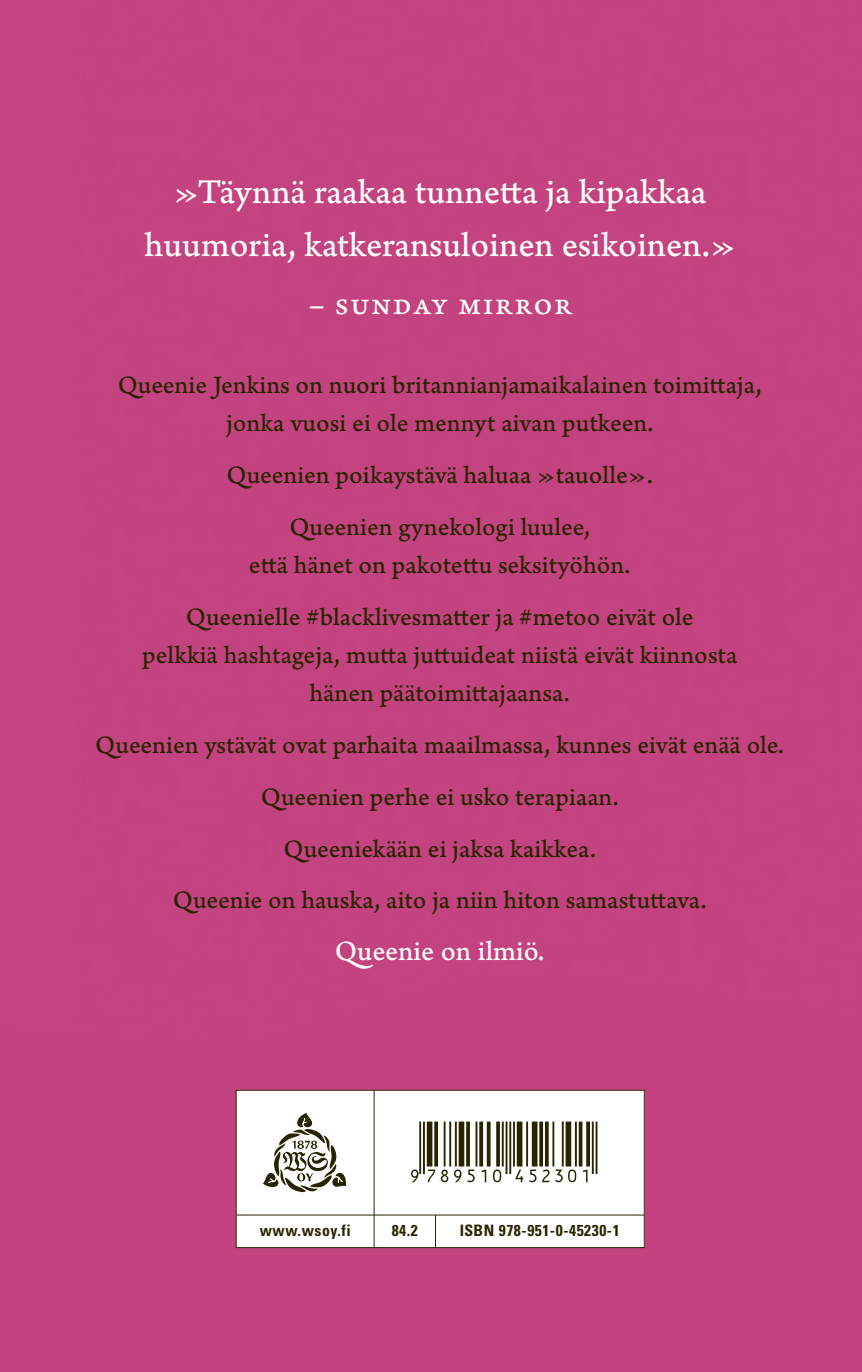
<style>
.page{position:relative;width:862px;height:1372px;background:#fff}
.page>*{position:absolute;margin:0;border:0;box-sizing:border-box;transform-origin:0 0}
.t1{font:59.85px "Viisas EAN Matala";color:#292400}
.t2{font:36.45px/53.3px "Arno Pro Caption";letter-spacing:-.005em;color:#fff;text-align:center}
.t3{font:31.95px "Arno Pro Caption";letter-spacing:.04em;color:#fff}
.t4{font:29.25px "Arno Pro Caption";color:#fff}
.t5{font:26.32px/51.8px "Arno Pro Caption";letter-spacing:-.005em;color:#292400;text-align:center}
.t6{font:700 condensed 15.75px "Univers LT Std";letter-spacing:.035em;color:#292400}
</style>
<div class="page">
<div style="left:0;top:0;width:861px;height:1371px;background:#c34380"></div>
<div style="left:236px;top:1090px;width:408px;height:157px;background:#fff"></div>
<div style="left:236px;top:1089px;width:408px;height:158px;border:1px solid #292400"></div>
<hr style="left:373px;top:1090px;width:1px;height:157px;background:#292400">
<hr style="left:236px;top:1214px;width:407px;height:1px;background:#292400">
<hr style="left:435px;top:1214px;width:1px;height:33px;background:#292400">
<svg style="left:263px;top:1113px;width:83px;height:78px"></svg>
<div style="left:374px;top:0;width:487px;height:594px;background:#c34380"></div>
<h2 class="t2" style="left:144px;top:167px;width:592px">»Täynnä raakaa tunnetta ja kipakkaa huumoria, katkeransuloinen esikoinen.»</h2>
<p class="t3" style="left:308px;top:286px;width:264px">– sunday mirror</p>
<p class="t5" style="left:118px;top:367px;width:645px;line-height:38.2px">Queenie Jenkins on nuori britannianjamaikalainen toimittaja, jonka vuosi ei ole mennyt aivan putkeen.</p>
<p class="t5" style="left:226px;top:450px;width:428px">Queenien poikaystävä haluaa »tauolle».<br>Queenien gynekologi luulee,</p>
<p class="t5" style="left:186px;top:540px;width:509px">että hänet on pakotettu seksityöhön.<br>Queenielle #blacklivesmatter ja #metoo eivät ole</p>
<p class="t5" style="left:142px;top:637px;width:596px;line-height:38.2px">pelkkiä hashtageja, mutta juttuideat niistä eivät kiinnosta hänen päätoimittajaansa.</p>
<p class="t5" style="left:95px;top:720px;width:690px">Queenien ystävät ovat parhaita maailmassa, kunnes eivät enää ole.<br>Queenien perhe ei usko terapiaan.<br>Queeniekään ei jaksa kaikkea.<br>Queenie on hauska, aito ja niin hiton samastuttava.</p>
<p class="t4" style="left:335px;top:933px;width:211px">Queenie on ilmiö.</p>
<h1 class="t1" style="left:406px;top:1120px;width:193px">*9789510452301*</h1>
<p class="t6" style="left:259px;top:1220px;width:92px">www.wsoy.fi</p>
<p class="t6" style="left:391px;top:1220px;width:28px">84.2</p>
<p class="t6" style="left:459px;top:1220px;width:161px">ISBN 978-951-0-45230-1</p>
</div>
